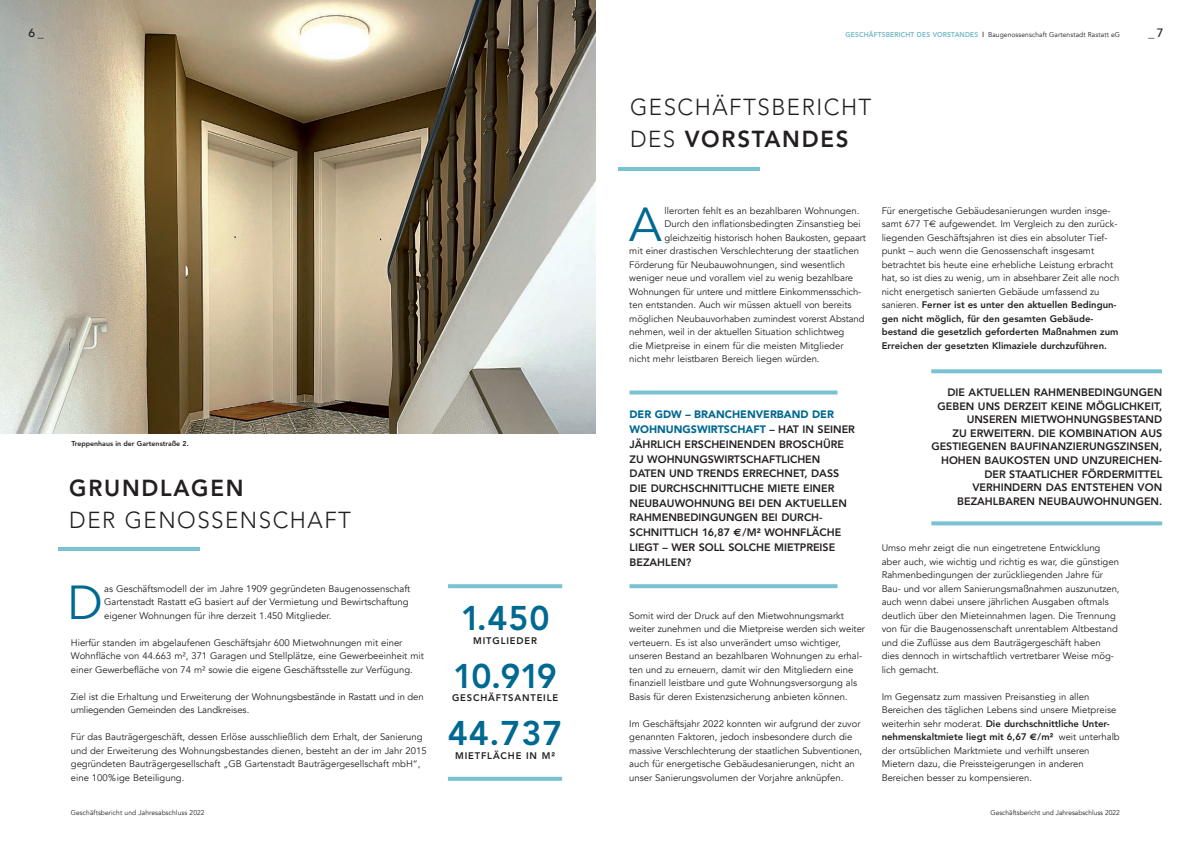
<style>
.page{position:relative;width:1191px;height:842px;background:#fff}
.page>*{position:absolute;margin:0;border:0;box-sizing:border-box;transform-origin:0 0}
.t1{font:47.6px "Avenir";color:#006991}
.t2{font:800 34px "Avenir";letter-spacing:.025em;color:#006991}
.t3{font:300 23px/32px "Avenir";letter-spacing:.07em;color:#231f20}
.t4{font:800 23px "Avenir";letter-spacing:.075em;color:#231f20}
.t5{font:500 12px "Avenir";color:#231f20}
.t6{font:800 10.7px/14.7px "Avenir";color:#231f20}
.t7{font:9.5px/13.5px "Avenir";color:#231f20}
.t8{font:800 9.5px "Avenir";letter-spacing:.09em;color:#231f20}
.t9{font:7px "Avenir";letter-spacing:.015em;color:#231f20;scale:.95 1}
.t10{font:800 7px "Avenir";color:#231f20}
.s1{font-weight:800;color:#6fb6c7}
.s2{font-weight:800}
.s3{font-family:"Euro Sans"}
.s4{font-weight:900;color:#006991}
.s5{font-family:"Euro Sans";font-weight:700}
</style>
<div class="page">
<img style="left:0;top:0;width:595px;height:434px">
<hr style="left:618px;top:167px;width:141px;height:4px;background:#78c2d1">
<svg style="left:448px;top:777px;width:114px;height:4px"></svg>
<hr style="left:58px;top:547px;width:142px;height:4px;background:#78c2d1">
<svg style="left:448px;top:584px;width:114px;height:4px"></svg>
<svg style="left:629px;top:390px;width:208px;height:4px"></svg>
<svg style="left:629px;top:584px;width:208px;height:4px"></svg>
<svg style="left:931px;top:369px;width:231px;height:4px"></svg>
<svg style="left:931px;top:521px;width:231px;height:4px"></svg>
<p class="t5" style="left:28px;top:28px;width:17px">6_</p>
<p class="t9" style="left:845px;top:30px;width:290px"><span class="s1">GESCHÄFTSBERICHT DES VORSTANDES</span> <span class="s2">|</span> Baugenossenschaft Gartenstadt Rastatt eG</p>
<p class="t3" style="left:630px;top:93px;width:243px">GESCHÄFTSBERICHT<br>DES <span class="s2">VORSTANDES</span></p>
<p class="t1" style="left:629px;top:193px;width:34px">A</p>
<p class="t7" style="left:664px;top:204px;width:196px">llerorten fehlt es an bezahlbaren Wohnungen.</p>
<p class="t7" style="left:664px;top:218px;width:198px">Durch den inflationsbedingten Zinsanstieg bei</p>
<p class="t7" style="left:664px;top:231px;width:203px">gleichzeitig historisch hohen Baukosten, gepaart</p>
<p class="t7" style="left:629px;top:245px;width:231px">mit einer drastischen Verschlechterung der staatlichen</p>
<p class="t7" style="left:629px;top:258px;width:217px">Förderung für Neubauwohnungen, sind wesentlich</p>
<p class="t7" style="left:629px;top:272px;width:225px">weniger neue und vorallem viel zu wenig bezahlbare</p>
<p class="t7" style="left:629px;top:285px;width:233px">Wohnungen für untere und mittlere Einkommensschich-</p>
<p class="t7" style="left:629px;top:299px;width:224px">ten entstanden. Auch wir müssen aktuell von bereits</p>
<p class="t7" style="left:629px;top:312px;width:237px">möglichen Neubauvorhaben zumindest vorerst Abstand</p>
<p class="t7" style="left:629px;top:326px;width:217px">nehmen, weil in der aktuellen Situation schlichtweg</p>
<p class="t7" style="left:629px;top:339px;width:216px">die Mietpreise in einem für die meisten Mitglieder</p>
<p class="t7" style="left:629px;top:353px;width:192px">nicht mehr leistbaren Bereich liegen würden.</p>
<p class="t7" style="left:881px;top:204px;width:239px">Für energetische Gebäudesanierungen wurden insge&shy;samt 677 T<span class="s3">€</span> aufgewendet. Im Vergleich zu den zurück&shy;liegenden Geschäftsjahren ist dies ein absoluter Tief&shy;punkt – auch wenn die Genossenschaft insgesamt betrachtet bis heute eine erhebliche Leistung erbracht hat, so ist dies zu wenig, um in absehbarer Zeit alle noch nicht energetisch sanierten Gebäude umfassend zu sanieren. <span class="s2">Ferner ist es unter den aktuellen Bedingun&shy;gen nicht möglich, für den gesamten Gebäude&shy;bestand die gesetzlich geforderten Maßnahmen zum Erreichen der gesetzten Klimaziele durchzuführen.</span></p>
<p class="t5" style="left:1148px;top:28px;width:17px">_7</p>
<p class="t10" style="left:71px;top:441px;width:119px">Treppenhaus in der Gartenstraße 2.</p>
<p class="t4" style="left:69px;top:479px;width:176px">GRUNDLAGEN</p>
<p class="t3" style="left:69px;top:506px;width:283px">DER GENOSSENSCHAFT</p>
<p class="t1" style="left:68px;top:571px;width:37px">D</p>
<p class="t7" style="left:104px;top:582px;width:308px">as Geschäftsmodell der im Jahre 1909 gegründe ten Baugenossenschaft<br>Gartenstadt Rastatt eG basiert auf der Vermietung und Bewirt schaf tung eigener Wohnungen für ihre derzeit 1.450 Mitglieder.</p>
<p class="t7" style="left:71px;top:636px;width:354px">Hierfür standen im abgelaufenen Geschäftsjahr 600 Mietwohnungen mit einer<br>Wohnfläche von 44.663 m², 371 Garagen und Stellplätze, eine Gewerbeeinheit mit einer Gewerbefläche von 74 m² sowie die eigene Geschäftsstelle zur Verfügung.</p>
<p class="t7" style="left:71px;top:690px;width:354px">Ziel ist die Erhaltung und Erweiterung der Wohnungs bestände in Rastatt und in den umliegenden Gemeinden des Landkreises.</p>
<p class="t7" style="left:71px;top:731px;width:357px">Für das Bauträgergeschäft, dessen Erlöse ausschließlich dem Erhalt, der Sanierung und der Erweiterung des Wohnungsbestandes dienen, besteht an der im Jahr 2015 gegründeten Bauträgergesellschaft „GB Gartenstadt Bauträger gesell schaft mbH“, eine 100%ige Beteiligung.</p>
<p class="t9" style="left:71px;top:808px;width:142px">Geschäftsbericht und Jahresabschluss 2022</p>
<p class="t2" style="left:461px;top:604px;width:90px">1.450</p>
<p class="t8" style="left:473px;top:636px;width:65px">MITGLIEDER</p>
<p class="t2" style="left:453px;top:662px;width:105px">10.919</p>
<p class="t8" style="left:452px;top:694px;width:108px">GESCHÄFTSANTEILE</p>
<p class="t2" style="left:448px;top:719px;width:116px">44.737</p>
<p class="t8" style="left:455px;top:751px;width:101px">MIETFLÄCHE IN M²</p>
<p class="t6" style="left:629px;top:408px;width:227px"><span class="s4">DER GDW – BRANCHENVERBAND DER<br>WOHNUNGSWIRTSCHAFT</span> – HAT IN SEINER<br>JÄHRLICH ERSCHEINENDEN BROSCHÜRE<br>ZU WOHNUNGSWIRTSCHAFTLICHEN<br>DATEN UND TRENDS ERRECHNET, DASS<br>DIE DURCHSCHNITTLICHE MIETE EINER<br>NEUBAUWOHNUNG BEI DEN AKTUELLEN<br>RAHMENBEDINGUNGEN BEI DURCH-<br>SCHNITTLICH 16,87 <span class="s5">€</span>/M² WOHNFLÄCHE<br>LIEGT – WER SOLL SOLCHE MIETPREISE<br>BEZAHLEN?</p>
<p class="t7" style="left:629px;top:609px;width:237px">Somit wird der Druck auf den Mietwohnungsmarkt weiter zunehmen und die Mietpreise werden sich weiter verteuern. Es ist also unverändert umso wichtiger, unseren Bestand an bezahlbaren Wohnungen zu erhal&shy;ten und zu erneuern, damit wir den Mitgliedern eine finanziell leistbare und gute Wohnungsversorgung als Basis für deren Existenzsicherung anbieten können.</p>
<p class="t7" style="left:629px;top:717px;width:234px">Im Geschäftsjahr 2022 konnten wir aufgrund der zuvor genannten Faktoren, jedoch insbesondere durch die massive Verschlechterung der staatlichen Subventionen, auch für energetische Gebäudesanierungen, nicht an unser Sanierungsvolumen der Vorjahre anknüpfen.</p>
<p class="t6" style="left:931px;top:387px;width:232px;line-height:13.5px;text-align:right">DIE AKTUELLEN RAHMENBEDINGUNGEN GEBEN UNS DERZEIT KEINE MÖGLICHKEIT, UNSEREN MIETWOHNUNGSBESTAND<br>ZU ERWEITERN. DIE KOMBINATION AUS GESTIEGENEN BAUFINANZIERUNGSZINSEN, HOHEN BAUKOSTEN UND UNZUREICHEN-DER STAATLICHER FÖRDERMITTEL VERHINDERN DAS ENTSTEHEN VON BEZAHLBAREN NEUBAUWOHNUNGEN.</p>
<p class="t7" style="left:881px;top:542px;width:239px">Umso mehr zeigt die nun eingetretene Entwicklung aber auch, wie wichtig und richtig es war, die günstigen Rahmenbedingungen der zurückliegenden Jahre für Bau- und vor allem Sanierungsmaßnahmen auszunutzen, auch wenn dabei unsere jährlichen Ausgaben oftmals deutlich über den Mieteinnahmen lagen. Die Trennung von für die Baugenossenschaft unrentablem Altbestand und die Zuflüsse aus dem Bauträgergeschäft haben dies dennoch in wirtschaftlich vertretbarer Weise mög&shy;lich gemacht.</p>
<p class="t7" style="left:881px;top:690px;width:239px">Im Gegensatz zum massiven Preisanstieg in allen Bereichen des täglichen Lebens sind unsere Mietpreise weiterhin sehr moderat. <span class="s2">Die durchschnittliche Unter&shy;nehmenskaltmiete liegt mit 6,67</span> <span class="s5">€</span><span class="s2">/m²</span> weit unterhalb der ortsüblichen Marktmiete und verhilft unseren Mietern dazu, die Preissteigerungen in anderen Bereichen besser zu kompensieren.</p>
<p class="t9" style="left:990px;top:808px;width:138px">Geschäftsbericht und Jahresabschluss 2022</p>
</div>
